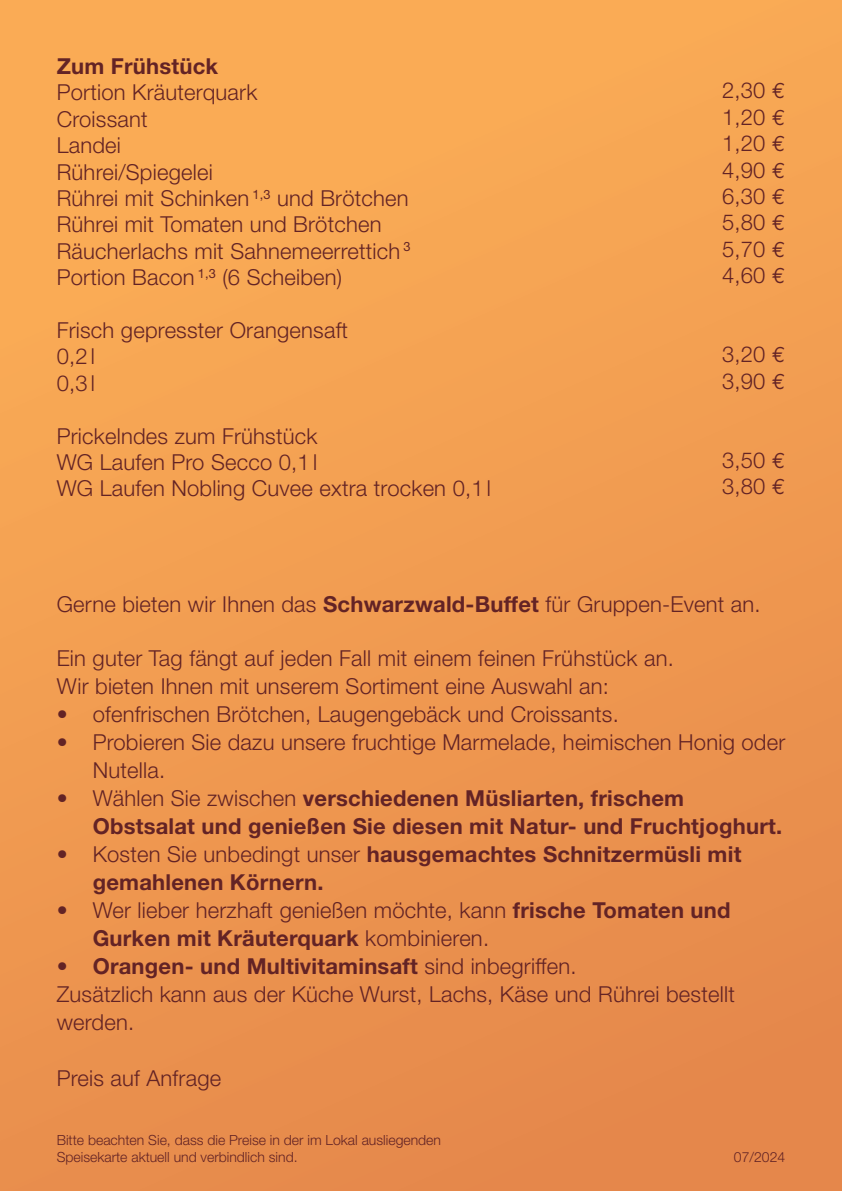
<style>
.page{position:relative;width:842px;height:1191px;background:#fff}
.page>*{position:absolute;margin:0;border:0;box-sizing:border-box;transform-origin:0 0}
.t1{font:300 22px/26.4px "Helvetica Neue";letter-spacing:.01em;color:#632325}
.t2{font:700 22px/28px "Helvetica Neue";letter-spacing:.01em;color:#632325}
.t3{font:300 14px/16.8px "Helvetica Neue";color:#632325}
.s1{font-family:"Euro Mono";font-weight:400}
.s2{font-weight:700}
.s3{font-weight:300}
</style>
<div class="page">
<div style="left:0;top:0;width:842px;height:1191px;background:linear-gradient(to bottom,#fbae56,#e6894c)"></div>
<p class="t2" style="left:57px;top:52px;width:163px">Zum Frühstück</p>
<p class="t1" style="left:57px;top:79px;width:355px">Portion Kräuterquark<br>Croissant<br>Landei<br>Rührei/Spiegelei<br>Rührei mit Schinken <sup>1,3</sup> und Brötchen<br>Rührei mit Tomaten und Brötchen<br>Räucherlachs mit Sahnemeerrettich <sup>3<br></sup>Portion Bacon <sup>1,3</sup> (6 Scheiben)</p>
<p class="t1" style="left:57px;top:316px;width:293px">Frisch gepresster Orangensaft<br>0,2 l<br>0,3 l</p>
<p class="t1" style="left:57px;top:422px;width:436px">Prickelndes zum Frühstück<br>WG Laufen Pro Secco 0,1 l<br>WG Laufen Nobling Cuvee extra trocken 0,1 l</p>
<p class="t1" style="left:722px;top:77px;width:65px;text-align:justify">2,30 <span class="s1">€ </span>1,20 <span class="s1">€ </span>1,20 <span class="s1">€ </span>4,90 <span class="s1">€ </span>6,30 <span class="s1">€ </span>5,80 <span class="s1">€ </span>5,70 <span class="s1">€ </span>4,60 <span class="s1">€</span></p>
<p class="t1" style="left:722px;top:341px;width:65px">3,20 <span class="s1">€<br></span>3,90 <span class="s1">€</span></p>
<p class="t1" style="left:722px;top:446px;width:65px">3,50 <span class="s1">€<br></span>3,80 <span class="s1">€</span></p>
<p class="t1" style="left:57px;top:590px;width:705px">Gerne bieten wir Ihnen das <span class="s2">Schwarzwald-Buffet</span> für Gruppen-Event an.</p>
<p class="t1" style="left:57px;top:644px;width:619px;line-height:28px">Ein guter Tag fängt auf jeden Fall mit einem feinen Frühstück an.<br>Wir bieten Ihnen mit unserem Sortiment eine Auswahl an:</p>
<p class="t1" style="left:57px;top:701px;width:564px">• ofenfrischen Brötchen, Laugengebäck und Croissants.</p>
<p class="t1" style="left:93px;top:728px;width:694px;line-height:28px;text-indent:-36px">• Probieren Sie dazu unsere fruchtige Marmelade, heimischen Honig oder<br>Nutella.</p>
<p class="t2" style="left:93px;top:784px;width:691px;text-indent:-36px"><span class="s3">• Wählen Sie zwischen</span> verschiedenen Müsliarten, frischem<br>Obstsalat und genießen Sie diesen mit Natur- und Fruchtjoghurt.</p>
<p class="t2" style="left:93px;top:840px;width:650px;text-indent:-36px"><span class="s3">• Kosten Sie unbedingt unser</span> hausgemachtes Schnitzermüsli mit gemahlenen Körnern.</p>
<p class="t1" style="left:93px;top:896px;width:639px;line-height:28px;text-indent:-36px">• Wer lieber herzhaft genießen möchte, kann <span class="s2">frische Tomaten und<br>Gurken mit Kräuterquark</span> kombinieren.</p>
<p class="t1" style="left:57px;top:952px;width:680px;line-height:28px">• <span class="s2">Orangen- und Multivitaminsaft</span> sind inbegriffen.<br>Zusätzlich kann aus der Küche Wurst, Lachs, Käse und Rührei bestellt werden.</p>
<p class="t1" style="left:57px;top:1065px;width:166px">Preis auf Anfrage</p>
<p class="t3" style="left:57px;top:1131px;width:386px">Bitte beachten Sie, dass die Preise in der im Lokal ausliegenden<br>Speisekarte aktuell und verbindlich sind.</p>
<p class="t3" style="left:734px;top:1148px;width:53px">07/2024</p>
</div>
